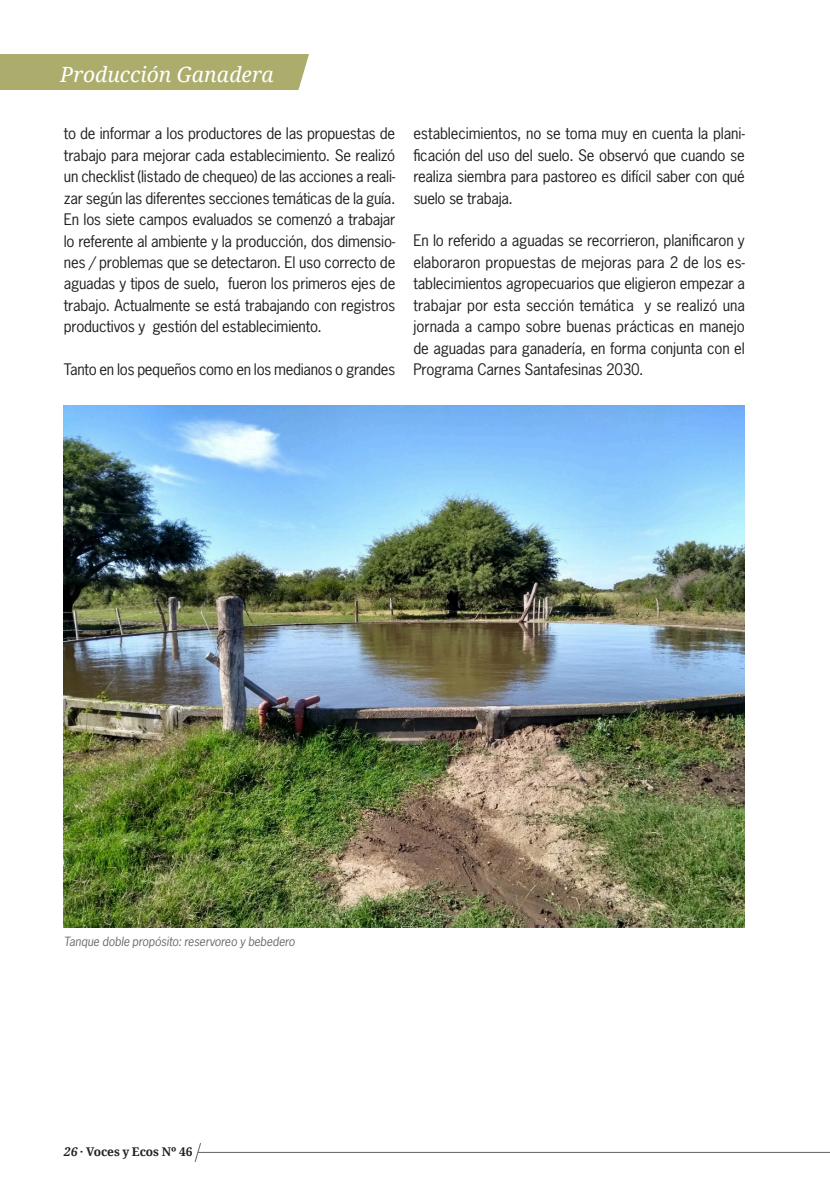
<style>
.page{position:relative;width:830px;height:1191px;background:#fff}
.page>*{position:absolute;margin:0;border:0;box-sizing:border-box;transform-origin:0 0}
.t1{font:italic 21px "Droid Serif";color:#fff}
.texto{font:15px/21.5px "News Gothic Std";letter-spacing:-.015em;color:#231f20;text-align:justify}
.texto-2{font:italic 12px "News Gothic Std";letter-spacing:-.01em;color:#6c6d70}
.t2{font:700 12px "Droid Serif";letter-spacing:-.005em;color:#231f20}
.s1{font-style:italic}
</style>
<div class="page">
<hr style="left:198px;top:1151px;width:631px;height:2px;background:#6c6d70">
<svg style="left:194px;top:1143px;width:8px;height:19px"></svg>
<div style="left:0;top:54px;width:309px;height:36px;background:#acad6c"></div>
<img style="left:64px;top:405px;width:680px;height:522px">
<p class="t1" style="left:60px;top:62px;width:215px">Producción Ganadera</p>
<p class="texto" style="left:64px;top:123px;width:333px">to de informar a los productores de las propuestas de trabajo para mejorar cada establecimiento. Se realizó un checklist (listado de chequeo) de las acciones a reali&shy;zar según las diferentes secciones temáticas de la guía.<br>En los siete campos evaluados se comenzó a trabajar lo referente al ambiente y la producción, dos dimensio&shy;nes / problemas que se detectaron. El uso correcto de aguadas y tipos de suelo, fueron los primeros ejes de trabajo. Actualmente se está trabajando con registros productivos y gestión del establecimiento.</p>
<p class="texto" style="left:64px;top:358px;width:333px">Tanto en los pequeños como en los medianos o grandes</p>
<p class="texto" style="left:413px;top:123px;width:333px">establecimientos, no se toma muy en cuenta la plani&shy;ficación del uso del suelo. Se observó que cuando se realiza siembra para pastoreo es difícil saber con qué suelo se trabaja.</p>
<p class="texto" style="left:413px;top:230px;width:333px">En lo referido a aguadas se recorrieron, planificaron y elaboraron propuestas de mejoras para 2 de los es&shy;tablecimientos agropecuarios que eligieron empezar a trabajar por esta sección temática y se realizó una jornada a campo sobre buenas prácticas en manejo de aguadas para ganadería, en forma conjunta con el Programa Carnes Santafesinas 2030.</p>
<p class="texto-2" style="left:64px;top:933px;width:232px">Tanque doble propósito: reservoreo y bebedero</p>
<p class="t2" style="left:64px;top:1145px;width:130px"><span class="s1">26</span> · Voces y Ecos Nº 46</p>
</div>
